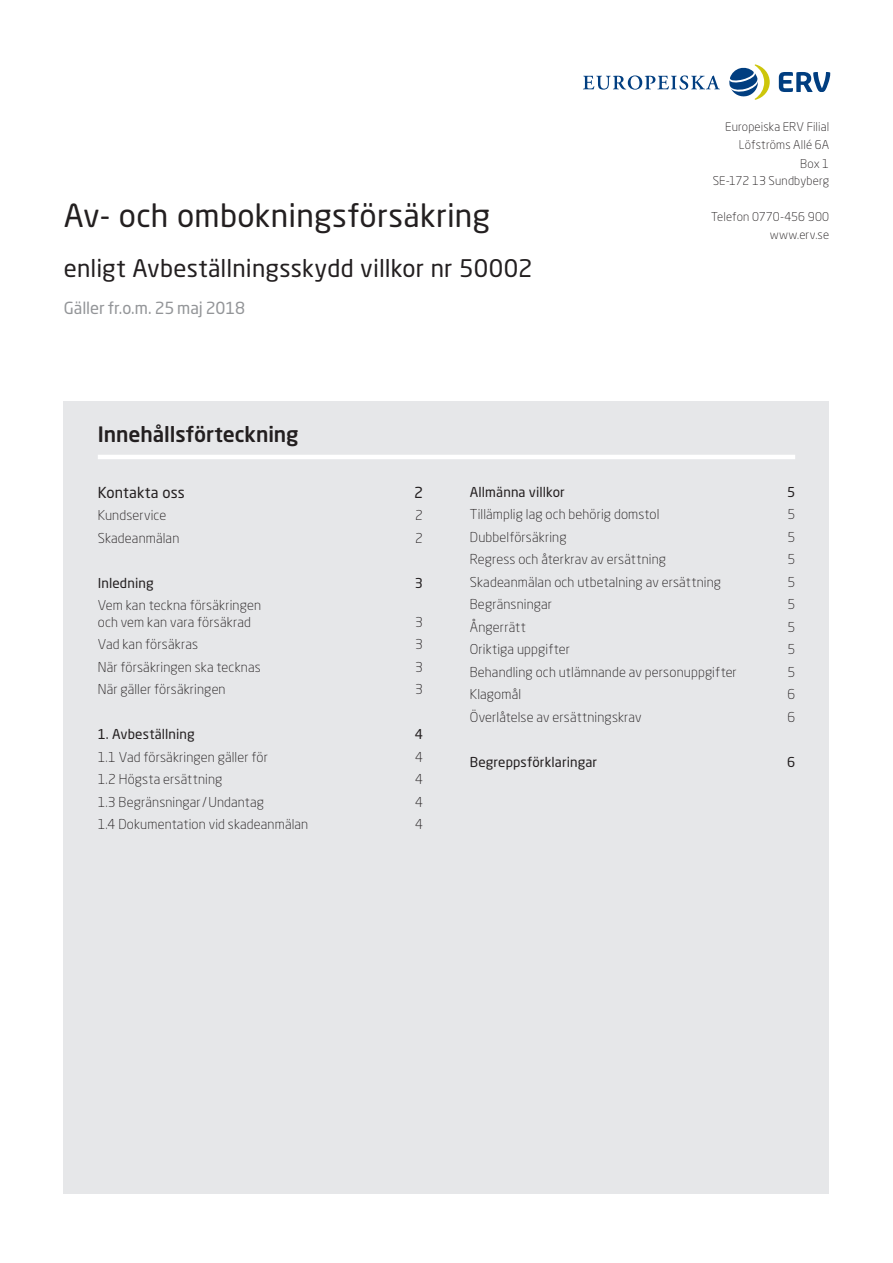
<style>
.page{position:relative;width:893px;height:1263px;background:#fff}
.page>*{position:absolute;margin:0;border:0;box-sizing:border-box;transform-origin:0 0}
.t1{font:31.5px "Neo Sans W1 G";letter-spacing:.01em;color:#231f20}
.t2{font:24px "Neo Sans W1 G";letter-spacing:.005em;color:#231f20}
.Indholdsfortegnelse{font:500 21px "Neo Sans W1 G";letter-spacing:-.005em;color:#231f20}
.Byline{font:16.5px "Neo Sans W1 G";letter-spacing:-.005em;color:#939598}
.Indholdsfortegnelse-2{font:15px "Neo Sans W1 G";letter-spacing:.005em;color:#231f20}
.Indholdsfortegnelse-3{font:300 13.5px/16.5px "Neo Sans W1 G";letter-spacing:.01em;color:#231f20}
.Indholdsfortegnelse-4{font:13.5px "Neo Sans W1 G";letter-spacing:.005em;color:#231f20}
.Adresse{font:300 12px "Neo Sans W1 G";letter-spacing:.01em;color:#231f20}
</style>
<div class="page">
<svg style="left:779px;top:72px;width:51px;height:20px"></svg>
<svg style="left:729px;top:64px;width:41px;height:36px"></svg>
<svg style="left:583px;top:75px;width:137px;height:15px"></svg>
<div style="left:64px;top:401px;width:765px;height:792px;background:#e6e7e9"></div>
<hr style="left:98px;top:455px;width:697px;height:4px;background:#fff">
<p class="t1" style="left:64px;top:196px;width:428px">Av- och ombokningsförsäkring</p>
<p class="t2" style="left:64px;top:253px;width:470px">enligt Avbeställningsskydd villkor nr 50002</p>
<p class="Byline" style="left:64px;top:298px;width:183px">Gäller fr.o.m. 25 maj 2018</p>
<p class="Indholdsfortegnelse" style="left:98px;top:421px;width:202px">Innehållsförteckning</p>
<p class="Adresse" style="left:725px;top:119px;width:106px">Europeiska ERV Filial</p>
<p class="Adresse" style="left:739px;top:137px;width:92px">Löfströms Allé 6A</p>
<p class="Adresse" style="left:800px;top:156px;width:30px">Box 1</p>
<p class="Adresse" style="left:713px;top:173px;width:118px">SE-172 13 Sundbyberg</p>
<p class="Adresse" style="left:711px;top:209px;width:119px">Telefon 0770-456 900</p>
<p class="Adresse" style="left:770px;top:227px;width:61px">www.erv.se</p>
<p class="Indholdsfortegnelse-2" style="left:98px;top:483px;width:88px">Kontakta oss</p>
<p class="Indholdsfortegnelse-2" style="left:414px;top:483px;width:11px">2</p>
<p class="Indholdsfortegnelse-3" style="left:98px;top:507px;width:70px">Kundservice</p>
<p class="Indholdsfortegnelse-3" style="left:415px;top:507px;width:9px">2</p>
<p class="Indholdsfortegnelse-3" style="left:98px;top:529px;width:83px">Skadeanmälan</p>
<p class="Indholdsfortegnelse-3" style="left:415px;top:529px;width:9px">2</p>
<p class="Indholdsfortegnelse-4" style="left:98px;top:574px;width:57px">Inledning</p>
<p class="Indholdsfortegnelse-4" style="left:415px;top:574px;width:10px">3</p>
<p class="Indholdsfortegnelse-3" style="left:98px;top:597px;width:165px">Vem kan teckna försäkringen och vem kan vara försäkrad</p>
<p class="Indholdsfortegnelse-3" style="left:415px;top:613px;width:9px">3</p>
<p class="Indholdsfortegnelse-3" style="left:98px;top:636px;width:102px">Vad kan försäkras</p>
<p class="Indholdsfortegnelse-3" style="left:415px;top:636px;width:9px">3</p>
<p class="Indholdsfortegnelse-3" style="left:98px;top:658px;width:164px">När försäkringen ska tecknas</p>
<p class="Indholdsfortegnelse-3" style="left:415px;top:658px;width:9px">3</p>
<p class="Indholdsfortegnelse-3" style="left:98px;top:681px;width:129px">När gäller försäkringen</p>
<p class="Indholdsfortegnelse-3" style="left:415px;top:681px;width:9px">3</p>
<p class="Indholdsfortegnelse-4" style="left:98px;top:726px;width:98px">1. Avbeställning</p>
<p class="Indholdsfortegnelse-4" style="left:415px;top:726px;width:10px">4</p>
<p class="Indholdsfortegnelse-3" style="left:98px;top:748px;width:172px">1.1 Vad försäkringen gäller för</p>
<p class="Indholdsfortegnelse-3" style="left:415px;top:748px;width:9px">4</p>
<p class="Indholdsfortegnelse-3" style="left:98px;top:771px;width:126px">1.2 Högsta ersättning</p>
<p class="Indholdsfortegnelse-3" style="left:415px;top:771px;width:9px">4</p>
<p class="Indholdsfortegnelse-3" style="left:98px;top:793px;width:168px">1.3 Begränsningar/Undantag</p>
<p class="Indholdsfortegnelse-3" style="left:415px;top:793px;width:9px">4</p>
<p class="Indholdsfortegnelse-3" style="left:98px;top:816px;width:212px">1.4 Dokumentation vid skadeanmälan</p>
<p class="Indholdsfortegnelse-3" style="left:415px;top:816px;width:9px">4</p>
<p class="Indholdsfortegnelse-4" style="left:470px;top:483px;width:96px">Allmänna villkor</p>
<p class="Indholdsfortegnelse-4" style="left:787px;top:483px;width:10px">5</p>
<p class="Indholdsfortegnelse-3" style="left:470px;top:506px;width:191px">Tillämplig lag och behörig domstol</p>
<p class="Indholdsfortegnelse-3" style="left:787px;top:506px;width:9px">5</p>
<p class="Indholdsfortegnelse-3" style="left:470px;top:528px;width:98px">Dubbelförsäkring</p>
<p class="Indholdsfortegnelse-3" style="left:787px;top:528px;width:9px">5</p>
<p class="Indholdsfortegnelse-3" style="left:470px;top:551px;width:198px">Regress och återkrav av ersättning</p>
<p class="Indholdsfortegnelse-3" style="left:787px;top:551px;width:9px">5</p>
<p class="Indholdsfortegnelse-3" style="left:470px;top:573px;width:253px">Skadeanmälan och utbetalning av ersättning</p>
<p class="Indholdsfortegnelse-3" style="left:787px;top:573px;width:9px">5</p>
<p class="Indholdsfortegnelse-3" style="left:470px;top:596px;width:84px">Begränsningar</p>
<p class="Indholdsfortegnelse-3" style="left:787px;top:596px;width:9px">5</p>
<p class="Indholdsfortegnelse-3" style="left:470px;top:618px;width:58px">Ångerrätt</p>
<p class="Indholdsfortegnelse-3" style="left:787px;top:618px;width:9px">5</p>
<p class="Indholdsfortegnelse-3" style="left:470px;top:641px;width:102px">Oriktiga uppgifter</p>
<p class="Indholdsfortegnelse-3" style="left:787px;top:641px;width:9px">5</p>
<p class="Indholdsfortegnelse-3" style="left:470px;top:663px;width:268px">Behandling och utlämnande av personuppgifter</p>
<p class="Indholdsfortegnelse-3" style="left:787px;top:663px;width:9px">5</p>
<p class="Indholdsfortegnelse-3" style="left:470px;top:686px;width:53px">Klagomål</p>
<p class="Indholdsfortegnelse-3" style="left:787px;top:686px;width:9px">6</p>
<p class="Indholdsfortegnelse-3" style="left:470px;top:708px;width:173px">Överlåtelse av ersättningskrav</p>
<p class="Indholdsfortegnelse-3" style="left:787px;top:708px;width:9px">6</p>
<p class="Indholdsfortegnelse-4" style="left:470px;top:753px;width:129px">Begreppsförklaringar</p>
<p class="Indholdsfortegnelse-4" style="left:787px;top:753px;width:10px">6</p>
</div>
